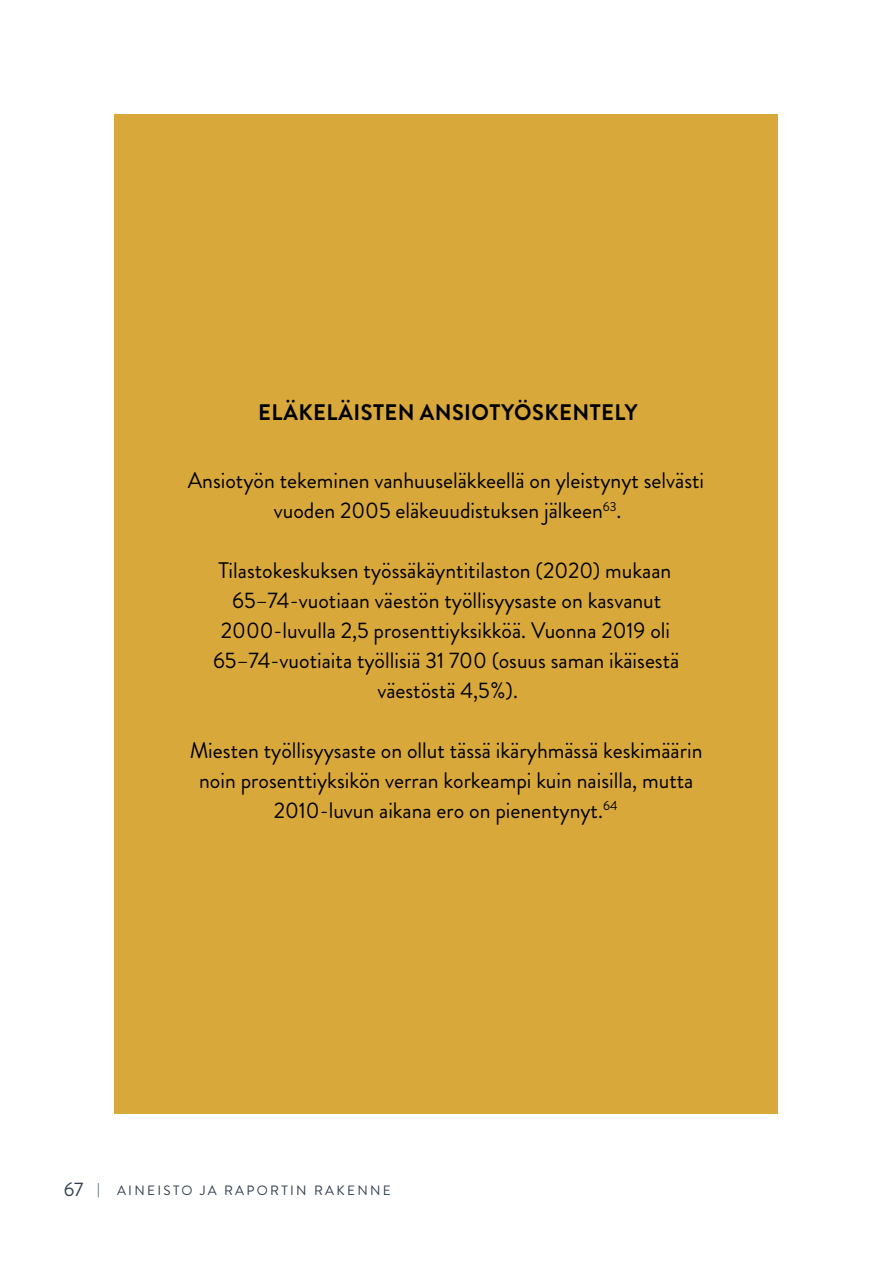
<style>
.page{position:relative;width:893px;height:1263px;background:#fff}
.page>*{position:absolute;margin:0;border:0;box-sizing:border-box;transform-origin:0 0}
.t1{font:22.5px/30px "Brandon Grotesque";color:#000;text-align:center}
.t2{font:700 22.5px "Brandon Grotesque";letter-spacing:.02em;color:#000}
.t3{font:19.5px "Brandon Grotesque";color:#303e4d}
.t4{font:13.5px "Brandon Grotesque";letter-spacing:.17em;color:#303e4d}
.s1{font-size:13.5px}
</style>
<div class="page">
<div style="left:115px;top:115px;width:663px;height:999px;background:#d8a83b"></div>
<p class="t2" style="left:258px;top:397px;width:381px">ELÄKELÄISTEN ANSIOTYÖSKENTELY</p>
<p class="t1" style="left:188px;top:466px;width:518px">Ansiotyön tekeminen vanhuuseläkkeellä on yleistynyt selvästi vuoden 2005 eläkeuudistuksen jälkeen<sup>63</sup>.</p>
<p class="t1" style="left:213px;top:556px;width:468px">Tilastokeskuksen työssäkäyntitilaston (2020) mukaan 65–74-vuotiaan väestön työllisyysaste on kasvanut 2000-luvulla 2,5 prosenttiyksikköä. Vuonna 2019 oli 65–74-vuotiaita työllisiä 31 700 (osuus saman ikäisestä väestöstä 4,5%).</p>
<p class="t1" style="left:190px;top:735px;width:514px">Miesten työllisyysaste on ollut tässä ikäryhmässä keskimäärin noin prosenttiyksikön verran korkeampi kuin naisilla, mutta<br>2010-luvun aikana ero on pienentynyt.<sup>64</sup></p>
<p class="t3" style="left:64px;top:1176px;width:38px">67 <span class="s1">|</span></p>
<p class="t4" style="left:117px;top:1181px;width:275px">AINEISTO JA RAPORTIN RAKENNE</p>
</div>
